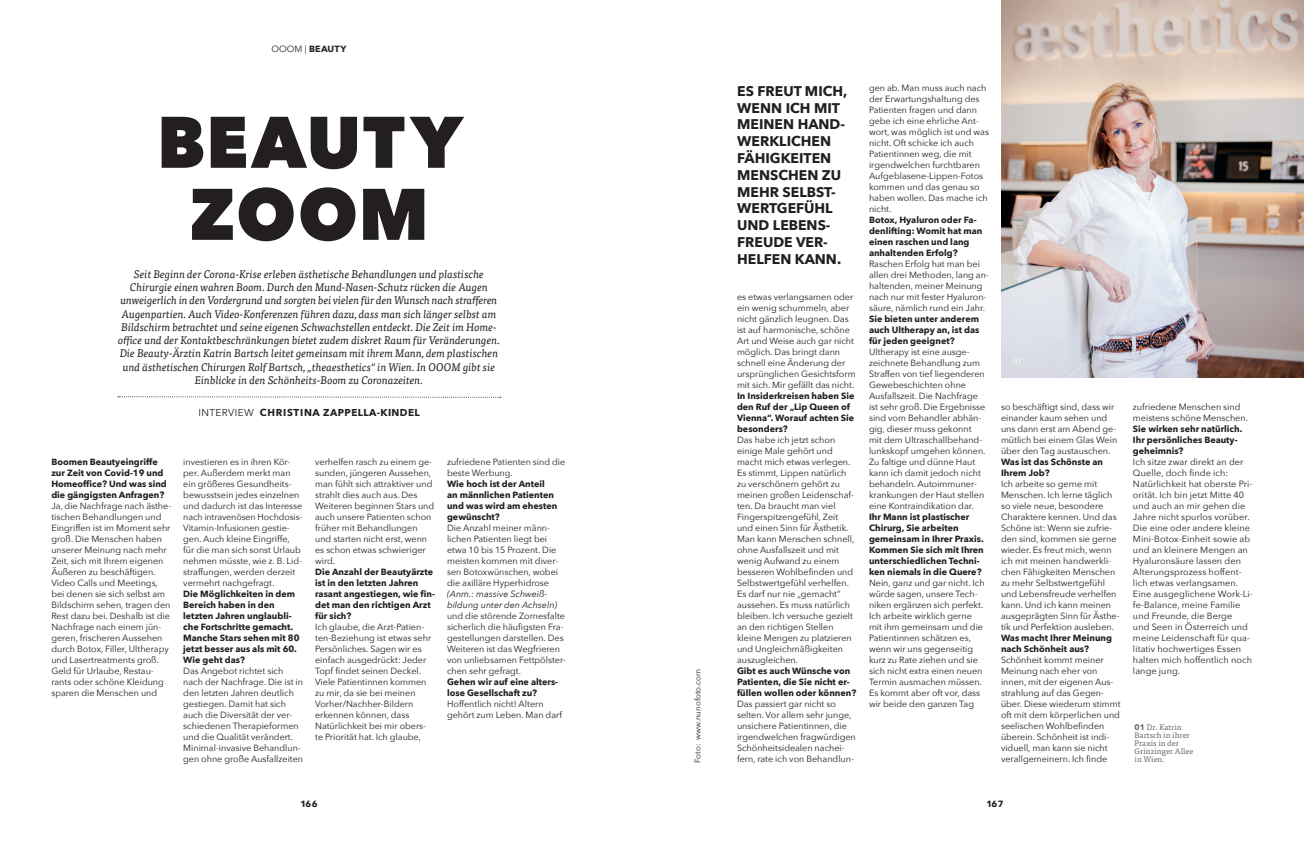
<style>
.page{position:relative;width:1304px;height:851px;background:#fff}
.page>*{position:absolute;margin:0;border:0;box-sizing:border-box;transform-origin:0 0}
.t1{font:800 72px/72px "Avenir Next";letter-spacing:.02em;color:#231f20;text-align:center}
.t2{font:700 14px/16.8px "Avenir Next";color:#231f20}
.t3{font:italic 11px/13.2px "Tisa Pro";color:#231f20;text-align:center}
.t4{font:700 10px "Avenir Next";letter-spacing:.04em;color:#231f20}
.t5{font:9px/11px "Avenir Next";color:#231f20}
.t6{font:700 9px/11px "Avenir Next";color:#231f20}
.t7{font:italic 9px/11px "Avenir Next";color:#231f20}
.t8{font:8px/8px "Tisa Pro";color:#6c6d70}
.t9{font:8px "Avenir Next";color:#231f20}
.t10{font:8px "Avenir Next";color:#fff}
.s1{font-weight:400}
.s2{font-family:"Avenir Next";font-weight:700}
</style>
<div class="page">
<svg style="left:118px;top:396px;width:383px;height:2px"></svg>
<img style="left:1001px;top:0;width:303px;height:377px">
<p class="t6" style="left:272px;top:43px;width:76px"><span class="s1">OOOM |</span> BEAUTY</p>
<h1 class="t1" style="left:157px;top:106px;width:307px">BEAUTY<br>ZOOM</h1>
<p class="t3" style="left:118px;top:267px;width:383px">Seit Beginn der Corona-Krise erleben ästhetische Behandlungen und plastische Chirurgie einen wahren Boom. Durch den Mund-Nasen-Schutz rücken die Augen unweigerlich in den Vordergrund und sorgten bei vielen für den Wunsch nach strafferen Augenpartien. Auch Video-Konferenzen führen dazu, dass man sich länger selbst am Bildschirm betrachtet und seine eigenen Schwachstellen entdeckt. Die Zeit im Home&shy;office und der Kontaktbeschränkungen bietet zudem diskret Raum für Veränderungen.<br>Die Beauty-Ärztin Katrin Bartsch leitet gemeinsam mit ihrem Mann, dem plastischen und ästhetischen Chirurgen Rolf Bartsch, „theaesthetics“ in Wien. In OOOM gibt sie Einblicke in den Schönheits-Boom zu Coronazeiten.</p>
<p class="t4" style="left:198px;top:403px;width:223px"><span class="s1">INTERVIEW</span> CHRISTINA ZAPPELLA-KINDEL</p>
<p class="t6" style="left:51px;top:456px;width:117px">Boomen Beautyeingriffe zur Zeit von Covid-19 und<br>Homeoffice? Und was sind die gängigsten Anfragen?</p>
<p class="t5" style="left:51px;top:500px;width:121px">Ja, die Nachfrage nach ästhe&shy;tischen Behandlungen und<br>Eingriffen ist im Moment sehr groß. Die Menschen haben unserer Meinung nach mehr<br>Zeit, sich mit Ihrem eigenen<br>Äußeren zu beschäftigen.<br>Video Calls und Meetings, bei denen sie sich selbst am<br>Bildschirm sehen, tragen den<br>Rest dazu bei. Deshalb ist die<br>Nachfrage nach einem jün&shy;geren, frischeren Aussehen durch Botox, Filler, Ultherapy und Lasertreatments groß.<br>Geld für Urlaube, Restau&shy;rants oder schöne Kleidung sparen die Menschen und</p>
<p class="t5" style="left:183px;top:456px;width:121px">investieren es in ihren Kör&shy;per. Außerdem merkt man ein größeres Gesundheits&shy;bewusstsein jedes einzelnen und dadurch ist das Interesse nach intravenösen Hochdosis-<br>Vitamin-Infusionen gestie&shy;gen. Auch kleine Eingriffe, für die man sich sonst Urlaub nehmen müsste, wie z. B. Lid&shy;straffungen, werden derzeit vermehrt nachgefragt.</p>
<p class="t6" style="left:183px;top:588px;width:118px">Die Möglichkeiten in dem<br>Bereich haben in den letzten Jahren unglaubli&shy;che Fortschritte gemacht.<br>Manche Stars sehen mit 80 jetzt besser aus als mit 60.<br>Wie geht das?</p>
<p class="t5" style="left:183px;top:665px;width:121px">Das Angebot richtet sich nach der Nachfrage. Die ist in den letzten Jahren deutlich gestiegen. Damit hat sich auch die Diversität der ver&shy;schiedenen Therapieformen und die Qualität verändert.<br>Minimal-invasive Behandlun&shy;gen ohne große Ausfallzeiten</p>
<p class="t5" style="left:315px;top:456px;width:121px">verhelfen rasch zu einem ge&shy;sunden, jüngeren Aussehen, man fühlt sich attraktiver und strahlt dies auch aus. Des<br>Weiteren beginnen Stars und auch unsere Patienten schon früher mit Behandlungen und starten nicht erst, wenn es schon etwas schwieriger wird.</p>
<p class="t6" style="left:315px;top:566px;width:121px">Die Anzahl der Beautyärzte ist in den letzten Jahren rasant angestiegen, wie fin&shy;det man den richtigen Arzt für sich?</p>
<p class="t5" style="left:315px;top:621px;width:118px">Ich glaube, die Arzt-Patien&shy;ten-Beziehung ist etwas sehr<br>Persönliches. Sagen wir es einfach ausgedrückt: Jeder<br>Topf findet seinen Deckel.<br>Viele Patientinnen kommen zu mir, da sie bei meinen<br>Vorher/Nachher-Bildern erkennen können, dass<br>Natürlichkeit bei mir obers&shy;te Priorität hat. Ich glaube,</p>
<p class="t5" style="left:447px;top:456px;width:120px">zufriedene Patienten sind die beste Werbung.</p>
<p class="t6" style="left:447px;top:478px;width:112px">Wie hoch ist der Anteil an männlichen Patienten und was wird am ehesten gewünscht?</p>
<p class="t5" style="left:447px;top:522px;width:113px">Die Anzahl meiner männ&shy;lichen Patienten liegt bei etwa 10 bis 15 Prozent. Die meisten kommen mit diver&shy;sen Botoxwünschen, wobei die axilläre Hyperhidrose</p>
<p class="t7" style="left:447px;top:588px;width:112px">(Anm.: massive Schweiß&shy;bildung unter den Achseln)</p>
<p class="t5" style="left:447px;top:610px;width:120px">und die störende Zornesfalte sicherlich die häufigsten Fra&shy;gestellungen darstellen. Des<br>Weiteren ist das Wegfrieren von unliebsamen Fettpölster&shy;chen sehr gefragt.</p>
<p class="t6" style="left:447px;top:676px;width:113px">Gehen wir auf eine alters&shy;lose Gesellschaft zu?</p>
<p class="t5" style="left:447px;top:698px;width:117px">Hoffentlich nicht! Altern gehört zum Leben. Man darf</p>
<p class="t9" style="left:691px;top:762px;width:95px;rotate:-90deg">Foto: www.nunofoto.com</p>
<h2 class="t2" style="left:737px;top:82px;width:112px">ES FREUT MICH,<br>WENN ICH MIT<br>MEINEN HAND-<br>WERKLICHEN<br>FÄHIGKEITEN<br>MENSCHEN ZU<br>MEHR SELBST-<br>WERTGEFÜHL<br>UND LEBENS-<br>FREUDE VER-<br>HELFEN KANN.</h2>
<p class="t5" style="left:737px;top:291px;width:120px">es etwas verlangsamen oder ein wenig schummeln, aber nicht gänzlich leugnen. Das ist auf harmonische, schöne<br>Art und Weise auch gar nicht möglich. Das bringt dann schnell eine Änderung der ursprünglichen Gesichtsform mit sich. Mir gefällt das nicht.</p>
<p class="t6" style="left:737px;top:390px;width:119px">In Insiderkreisen haben Sie den Ruf der „Lip Queen of<br>Vienna“. Worauf achten Sie besonders?</p>
<p class="t5" style="left:737px;top:434px;width:119px">Das habe ich jetzt schon einige Male gehört und macht mich etwas verlegen.<br>Es stimmt, Lippen natürlich zu verschönern gehört zu meinen großen Leidenschaf&shy;ten. Da braucht man viel<br>Fingerspitzengefühl, Zeit und einen Sinn für Ästhetik.<br>Man kann Menschen schnell, ohne Ausfallszeit und mit wenig Aufwand zu einem besseren Wohlbefinden und<br>Selbstwertgefühl verhelfen.<br>Es darf nur nie „gemacht” aussehen. Es muss natürlich bleiben. Ich versuche gezielt an den richtigen Stellen kleine Mengen zu platzieren und Ungleichmäßigkeiten auszugleichen.</p>
<p class="t6" style="left:737px;top:665px;width:121px">Gibt es auch Wünsche von<br>Patienten, die Sie nicht er&shy;füllen wollen oder können?</p>
<p class="t5" style="left:737px;top:698px;width:120px">Das passiert gar nicht so selten. Vor allem sehr junge, unsichere Patientinnen, die irgendwelchen fragwürdigen<br>Schönheitsidealen nachei&shy;fern, rate ich von Behandlun-</p>
<p class="t5" style="left:869px;top:82px;width:121px">gen ab. Man muss auch nach der Erwartungshaltung des<br>Patienten fragen und dann gebe ich eine ehrliche Ant&shy;wort, was möglich ist und was nicht. Oft schicke ich auch<br>Patientinnen weg, die mit irgendwelchen furchtbaren<br>Aufgeblasene-Lippen-Fotos kommen und das genau so haben wollen. Das mache ich nicht.</p>
<p class="t6" style="left:869px;top:214px;width:115px">Botox, Hyaluron oder Fa&shy;denlifting: Womit hat man einen raschen und lang anhaltenden Erfolg?</p>
<p class="t5" style="left:869px;top:258px;width:121px">Raschen Erfolg hat man bei allen drei Methoden, lang an&shy;haltenden, meiner Meinung nach nur mit fester Hyaluron&shy;säure, nämlich rund ein Jahr.</p>
<p class="t6" style="left:869px;top:313px;width:112px;text-align:justify">Sie bieten unter anderem auch Ultherapy an, ist das für jeden geeignet?</p>
<p class="t5" style="left:869px;top:346px;width:118px">Ultherapy ist eine ausge&shy;zeichnete Behandlung zum<br>Straffen von tief liegenderen<br>Gewebeschichten ohne<br>Ausfallszeit. Die Nachfrage ist sehr groß. Die Ergebnisse sind vom Behandler abhän&shy;gig, dieser muss gekonnt mit dem Ultraschallbehand&shy;lunkskopf umgehen können.<br>Zu faltige und dünne Haut kann ich damit jedoch nicht behandeln. Autoimmuner&shy;krankungen der Haut stellen eine Kontraindikation dar.</p>
<p class="t6" style="left:869px;top:511px;width:116px">Ihr Mann ist plastischer<br>Chirurg, Sie arbeiten gemeinsam in Ihrer Praxis.<br>Kommen Sie sich mit Ihren unterschiedlichen Techni&shy;ken niemals in die Quere?</p>
<p class="t5" style="left:869px;top:577px;width:117px">Nein, ganz und gar nicht. Ich würde sagen, unsere Tech&shy;niken ergänzen sich perfekt.<br>Ich arbeite wirklich gerne mit ihm gemeinsam und die<br>Patientinnen schätzen es, wenn wir uns gegenseitig kurz zu Rate ziehen und sie sich nicht extra einen neuen<br>Termin ausmachen müssen.<br>Es kommt aber oft vor, dass wir beide den ganzen Tag</p>
<p class="t10" style="left:1013px;top:354px;width:11px">01</p>
<p class="t5" style="left:1001px;top:401px;width:118px">so beschäftigt sind, dass wir einander kaum sehen und uns dann erst am Abend ge&shy;mütlich bei einem Glas Wein über den Tag austauschen.</p>
<p class="t6" style="left:1001px;top:456px;width:104px">Was ist das Schönste an<br>Ihrem Job?</p>
<p class="t5" style="left:1001px;top:478px;width:120px">Ich arbeite so gerne mit<br>Menschen. Ich lerne täglich so viele neue, besondere<br>Charaktere kennen. Und das<br>Schöne ist: Wenn sie zufrie&shy;den sind, kommen sie gerne wieder. Es freut mich, wenn ich mit meinen handwerkli&shy;chen Fähigkeiten Menschen zu mehr Selbstwertgefühl und Lebensfreude verhelfen kann. Und ich kann meinen ausgeprägten Sinn für Ästhe&shy;tik und Perfektion ausleben.</p>
<p class="t6" style="left:1001px;top:632px;width:113px">Was macht Ihrer Meinung nach Schönheit aus?</p>
<p class="t5" style="left:1001px;top:654px;width:121px">Schönheit kommt meiner<br>Meinung nach eher von innen, mit der eigenen Aus&shy;strahlung auf das Gegen&shy;über. Diese wiederum stimmt oft mit dem körperlichen und seelischen Wohlbefinden überein. Schönheit ist indi&shy;viduell, man kann sie nicht verallgemeinern. Ich finde</p>
<p class="t5" style="left:1133px;top:401px;width:117px">zufriedene Menschen sind meistens schöne Menschen.</p>
<p class="t6" style="left:1133px;top:423px;width:111px">Sie wirken sehr natürlich.<br>Ihr persönliches Beauty&shy;geheimnis?</p>
<p class="t5" style="left:1133px;top:456px;width:121px">Ich sitze zwar direkt an der<br>Quelle, doch finde ich:<br>Natürlichkeit hat oberste Pri&shy;orität. Ich bin jetzt Mitte 40 und auch an mir gehen die<br>Jahre nicht spurlos vorüber.<br>Die eine oder andere kleine<br>Mini-Botox-Einheit sowie ab und an kleinere Mengen an<br>Hyaluronsäure lassen den<br>Alterungsprozess hoffent&shy;lich etwas verlangsamen.<br>Eine ausgeglichene Work-Li&shy;fe-Balance, meine Familie und Freunde, die Berge<br>und Seen in Österreich und meine Leidenschaft für qua&shy;litativ hochwertiges Essen halten mich hoffentlich noch lange jung.</p>
<p class="t8" style="left:1135px;top:723px;width:60px"><span class="s2">01</span> Dr. Katrin<br>Bartsch in ihrer<br>Praxis in der<br>Grinzinger Allee in Wien.</p>
<p class="t6" style="left:300px;top:798px;width:19px">166</p>
<p class="t6" style="left:986px;top:798px;width:19px">167</p>
</div>
